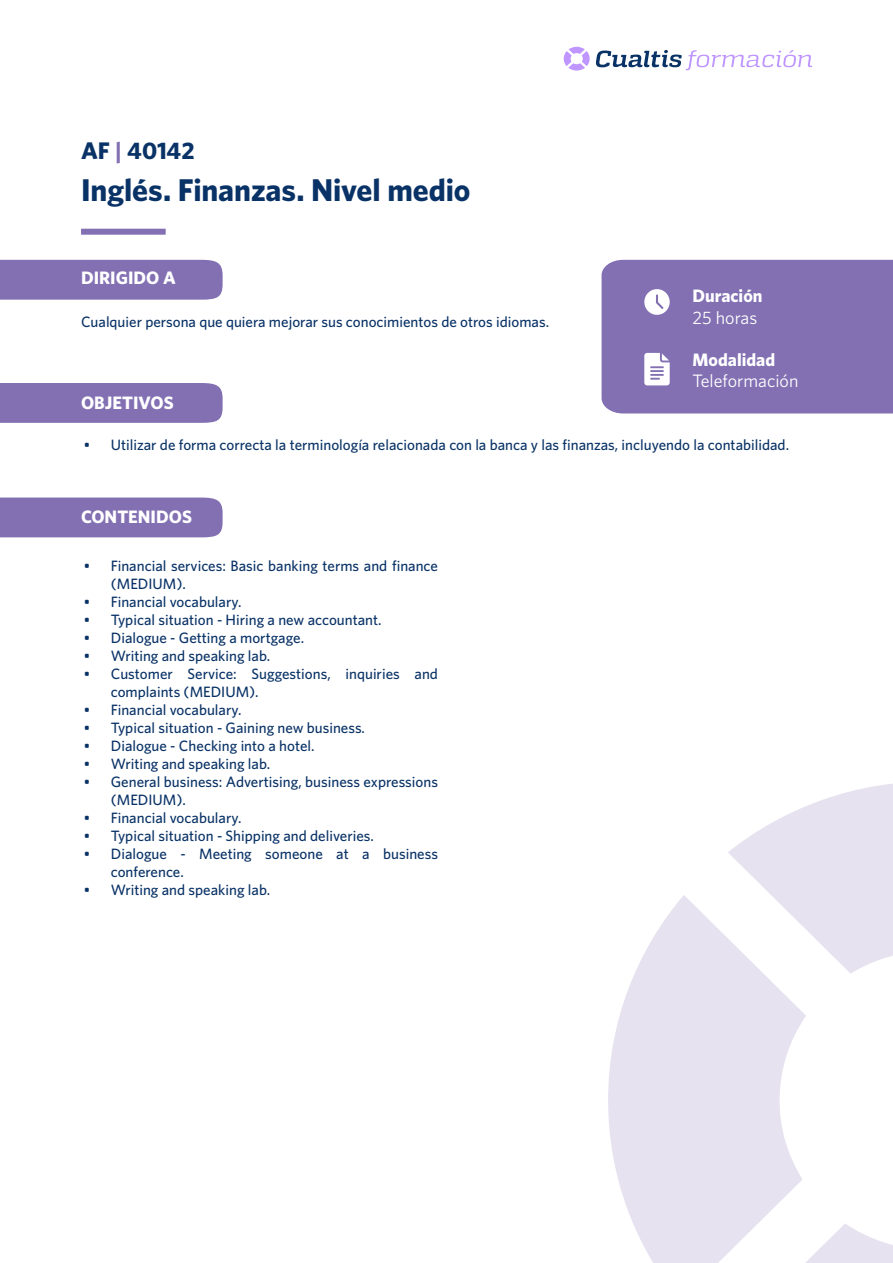
<style>
.page{position:relative;width:893px;height:1263px;background:#fff}
.page>*{position:absolute;margin:0;border:0;box-sizing:border-box;transform-origin:0 0}
.t1{font:700 31.5px "Whitney";letter-spacing:-.005em;color:#093266}
.t2{font:700 24px "Whitney";color:#093266}
.t3{font:700 18px "Whitney";color:#fff}
.t4{font:18px "Whitney";color:#fff}
.t5{font:500 15px/18px "Whitney";color:#093266}
.s1{color:#8270b3}
</style>
<div class="page">
<svg style="left:728px;top:783px;width:165px;height:191px"></svg>
<svg style="left:806px;top:1224px;width:87px;height:39px"></svg>
<svg style="left:608px;top:895px;width:198px;height:368px;fill:#e6e2f0"></svg>
<div style="left:81px;top:229px;width:85px;height:6px;background:#8270b3"></div>
<div style="left:0;top:260px;width:223px;height:40px;background:#8270b3"></div>
<div style="left:0;top:383px;width:223px;height:40px;background:#8270b3"></div>
<div style="left:0;top:497px;width:223px;height:40px;background:#8270b3"></div>
<div style="left:602px;top:260px;width:291px;height:153px;background:#8270b3"></div>
<svg style="left:564px;top:47px;width:248px;height:24px"></svg>
<h2 class="t2" style="left:81px;top:136px;width:115px">AF <span class="s1">|</span> 40142</h2>
<h1 class="t1" style="left:81px;top:171px;width:391px">Inglés. Finanzas. Nivel medio</h1>
<p class="t3" style="left:81px;top:267px;width:96px">DIRIGIDO A</p>
<p class="t5" style="left:81px;top:312px;width:470px">Cualquier persona que quiera mejorar sus conocimientos de otros idiomas.</p>
<p class="t3" style="left:81px;top:391px;width:94px">OBJETIVOS</p>
<p class="t3" style="left:693px;top:285px;width:71px">Duración</p>
<p class="t4" style="left:693px;top:307px;width:66px">25 horas</p>
<p class="t3" style="left:693px;top:349px;width:84px">Modalidad</p>
<p class="t4" style="left:693px;top:371px;width:107px">Teleformación</p>
<p class="t5" style="left:84px;top:435px;width:707px">• Utilizar de forma correcta la terminología relacionada con la banca y las finanzas, incluyendo la contabilidad.</p>
<p class="t3" style="left:81px;top:506px;width:112px">CONTENIDOS</p>
<p class="t5" style="left:111px;top:557px;width:329px;text-indent:-27px">• Financial services: Basic banking terms and finance (MEDIUM).</p>
<p class="t5" style="left:84px;top:593px;width:159px">• Financial vocabulary.</p>
<p class="t5" style="left:84px;top:611px;width:299px">• Typical situation - Hiring a new accountant.</p>
<p class="t5" style="left:84px;top:629px;width:222px">• Dialogue - Getting a mortgage.</p>
<p class="t5" style="left:84px;top:647px;width:188px">• Writing and speaking lab.</p>
<p class="t5" style="left:111px;top:665px;width:329px;text-indent:-27px">• Customer Service: Suggestions, inquiries and complaints (MEDIUM).</p>
<p class="t5" style="left:84px;top:701px;width:159px">• Financial vocabulary.</p>
<p class="t5" style="left:84px;top:719px;width:283px">• Typical situation - Gaining new business.</p>
<p class="t5" style="left:84px;top:737px;width:232px">• Dialogue - Checking into a hotel.</p>
<p class="t5" style="left:84px;top:755px;width:188px">• Writing and speaking lab.</p>
<p class="t5" style="left:111px;top:773px;width:329px;text-indent:-27px">• General business: Advertising, business expressions (MEDIUM).</p>
<p class="t5" style="left:84px;top:809px;width:159px">• Financial vocabulary.</p>
<p class="t5" style="left:84px;top:827px;width:292px">• Typical situation - Shipping and deliveries.</p>
<p class="t5" style="left:111px;top:845px;width:329px;text-indent:-27px">• Dialogue - Meeting someone at a business conference.</p>
<p class="t5" style="left:84px;top:881px;width:188px">• Writing and speaking lab.</p>
</div>
